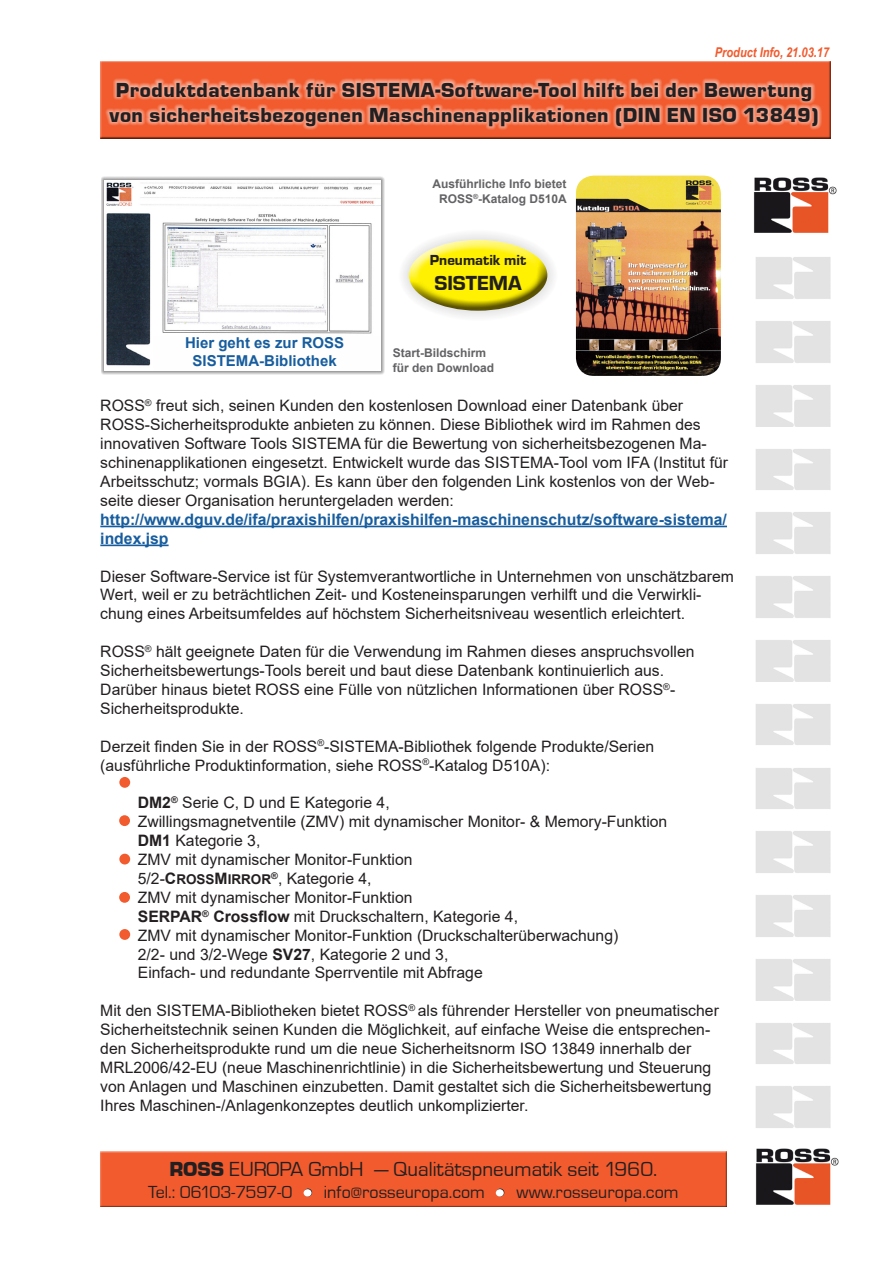
<style>
.page{position:relative;width:893px;height:1263px;background:#fff}
.page>*{position:absolute;margin:0;border:0;box-sizing:border-box;transform-origin:0 0}
.t1{font:21px/25.2px "Eurostile T Blac";letter-spacing:.025em;color:#231f20;text-align:center}
.t2{font:21px "Eurostile T";color:#231f20}
.t3{font:21px "Eurostile T Heav";color:#231f20}
.t4{font:18px "Eurostile T";color:#231f20}
.t5{font:18px "Eurostile T";letter-spacing:-.045em;color:#231f20}
.t6{font:15.75px/18.9px "Arial";color:#231f20}
.t7{font:700 15px/18px "Arial";color:#175d9e;text-align:center}
.t8{font:15px "Eurostile T Heav";color:#231f20}
.t9{font:italic 700 13.5px "Arial Narrow";color:#f15b2e}
.t10{font:700 12px/14.4px "Arial";color:#636366;text-align:center}
.s1{font-weight:700;color:#175d9e}
.s2{font-weight:700}
.s3{font-weight:700;font-size:13.5px}
.s4{font-family:"Eurostile T Blac"}
</style>
<div class="page">
<img style="left:756px;top:257px;width:74px;height:42px">
<img style="left:756px;top:321px;width:74px;height:42px">
<img style="left:756px;top:385px;width:74px;height:42px">
<img style="left:756px;top:449px;width:74px;height:41px">
<img style="left:756px;top:512px;width:74px;height:42px">
<img style="left:756px;top:576px;width:74px;height:42px">
<img style="left:756px;top:640px;width:74px;height:42px">
<img style="left:756px;top:704px;width:74px;height:41px">
<img style="left:756px;top:768px;width:74px;height:41px">
<img style="left:756px;top:831px;width:74px;height:42px">
<img style="left:756px;top:895px;width:74px;height:42px">
<img style="left:756px;top:959px;width:74px;height:42px">
<img style="left:756px;top:1023px;width:74px;height:41px">
<img style="left:756px;top:1086px;width:74px;height:42px">
<img style="left:755px;top:1148px;width:84px;height:57px">
<img style="left:753px;top:177px;width:84px;height:56px">
<div style="left:100px;top:1151px;width:627px;height:58px;background:#231f20;opacity:.75"></div>
<div style="left:304px;top:1189px;width:8px;height:7px;background:#fff;border-radius:50%"></div>
<div style="left:98px;top:60px;width:732px;height:80px;background:#231f20;opacity:.75"></div>
<svg style="left:105px;top:79px;width:717px;height:51px;background:#f48867"></svg>
<hr style="left:100px;top:526px;width:627px;height:1px;background:#175d9e">
<hr style="left:100px;top:544px;width:69px;height:2px;background:#175d9e">
<div style="left:119px;top:777px;width:11px;height:11px;background:#f15b2e;border-radius:50%"></div>
<div style="left:119px;top:815px;width:11px;height:11px;background:#f15b2e;border-radius:50%"></div>
<div style="left:119px;top:854px;width:11px;height:10px;background:#f15b2e;border-radius:50%"></div>
<div style="left:119px;top:892px;width:11px;height:11px;background:#f15b2e;border-radius:50%"></div>
<div style="left:119px;top:929px;width:11px;height:11px;background:#f15b2e;border-radius:50%"></div>
<img style="left:576px;top:176px;width:145px;height:200px">
<svg style="left:101px;top:176px;width:283px;height:199px"></svg>
<img style="left:105px;top:180px;width:275px;height:191px">
<div style="left:398px;top:229px;width:160px;height:92px;background:#231f20;opacity:.22"></div>
<div style="left:409px;top:239px;width:141px;height:44px;background:#fff;opacity:.75"></div>
<div style="left:409px;top:259px;width:141px;height:54px;background:#231f20;opacity:.75"></div>
<div style="left:496px;top:1189px;width:8px;height:7px;background:#fff;border-radius:50%"></div>
<p class="t9" style="left:715px;top:42px;width:116px">Product Info, 21.03.17</p>
<p class="t1" style="left:110px;top:77px;width:711px">Produktdatenbank für SISTEMA-Software-Tool hilft bei der Bewertung von sicherheitsbezogenen Maschinenapplikationen (DIN EN ISO 13849)</p>
<p class="t10" style="left:432px;top:177px;width:136px">Ausführliche Info bietet<br>ROSS<sup>®</sup>-Katalog D510A</p>
<p class="t7" style="left:185px;top:334px;width:161px">Hier geht es zur ROSS<br>SISTEMA-Bibliothek</p>
<p class="t8" style="left:430px;top:252px;width:98px">Pneumatik mit</p>
<p class="t3" style="left:434px;top:272px;width:89px">SISTEMA</p>
<p class="t10" style="left:393px;top:346px;width:103px;text-align:left">Start-Bildschirm für den Download</p>
<p class="t6" style="left:100px;top:396px;width:629px">ROSS<sup>®</sup> freut sich, seinen Kunden den kostenlosen Download einer Datenbank über ROSS-Sicherheitsprodukte anbieten zu können. Diese Bibliothek wird im Rahmen des innovativen Software Tools SISTEMA für die Bewertung von sicherheitsbezogenen Ma&shy;schinenapplikationen eingesetzt. Entwickelt wurde das SISTEMA-Tool vom IFA (Institut für Arbeitsschutz; vormals BGIA). Es kann über den folgenden Link kostenlos von der Web&shy;seite dieser Organisation heruntergeladen werden: <span class="s1">http://www.dguv.de/ifa/praxishilfen/praxishilfen-maschinenschutz/software-sistema/ index.jsp</span></p>
<p class="t6" style="left:100px;top:566px;width:635px">Dieser Software-Service ist für Systemverantwortliche in Unternehmen von unschätzbarem<br>Wert, weil er zu beträchtlichen Zeit- und Kosteneinsparungen verhilft und die Verwirkli&shy;chung eines Arbeitsumfeldes auf höchstem Sicherheitsniveau wesentlich erleichtert.</p>
<p class="t6" style="left:100px;top:642px;width:596px">ROSS<sup>®</sup> hält geeignete Daten für die Verwendung im Rahmen dieses anspruchsvollen Sicherheitsbewertungs-Tools bereit und baut diese Datenbank kontinuierlich aus.<br>Darüber hinaus bietet ROSS eine Fülle von nützlichen Informationen über ROSS<sup>®</sup>- Sicherheitsprodukte.</p>
<p class="t6" style="left:100px;top:736px;width:555px">Derzeit finden Sie in der ROSS<sup>®</sup>-SISTEMA-Bibliothek folgende Produkte/Serien (ausführliche Produktinformation, siehe ROSS<sup>®</sup>-Katalog D510A):</p>
<p class="t6" style="left:138px;top:793px;width:253px"><span class="s2">DM2</span><sup>®</sup> Serie C, D und E Kategorie 4,</p>
<p class="t6" style="left:138px;top:812px;width:531px">Zwillingsmagnetventile (ZMV) mit dynamischer Monitor- &amp; Memory-Funktion</p>
<p class="t6" style="left:138px;top:831px;width:124px"><span class="s2">DM1</span> Kategorie 3,</p>
<p class="t6" style="left:138px;top:850px;width:276px">ZMV mit dynamischer Monitor-Funktion</p>
<p class="t6" style="left:138px;top:869px;width:235px">5/2-<span class="s2">C</span><span class="s3">ROSS</span><span class="s2">M</span><span class="s3">IRROR</span><sup>®</sup>, Kategorie 4,</p>
<p class="t6" style="left:138px;top:888px;width:276px">ZMV mit dynamischer Monitor-Funktion</p>
<p class="t6" style="left:138px;top:907px;width:482px"><span class="s2">SERPAR</span><sup>®</sup> <span class="s2">Crossflow</span> mit Druckschaltern, Kategorie 4,<br>ZMV mit dynamischer Monitor-Funktion (Druckschalterüberwachung)</p>
<p class="t6" style="left:138px;top:944px;width:346px">2/2- und 3/2-Wege <span class="s2">SV27</span>, Kategorie 2 und 3,<br>Einfach- und redundante Sperrventile mit Abfrage</p>
<p class="t6" style="left:100px;top:1001px;width:620px">Mit den SISTEMA-Bibliotheken bietet ROSS<sup>®</sup> als führender Hersteller von pneumatischer Sicherheitstechnik seinen Kunden die Möglichkeit, auf einfache Weise die entsprechen&shy;den Sicherheitsprodukte rund um die neue Sicherheitsnorm ISO 13849 innerhalb der MRL2006/42-EU (neue Maschinenrichtlinie) in die Sicherheitsbewertung und Steuerung von Anlagen und Maschinen einzubetten. Damit gestaltet sich die Sicherheitsbewertung Ihres Maschinen-/Anlagenkonzeptes deutlich unkomplizierter.</p>
<p class="t2" style="left:169px;top:1158px;width:489px"><span class="s4">ROSS</span> EUROPA GmbH — Qualitätspneumatik seit 1960.</p>
<p class="t5" style="left:148px;top:1182px;width:146px">Tel.: 06103-7597-0</p>
<p class="t4" style="left:324px;top:1182px;width:163px">info@rosseuropa.com</p>
<p class="t4" style="left:517px;top:1182px;width:164px">www.rosseuropa.com</p>
</div>
